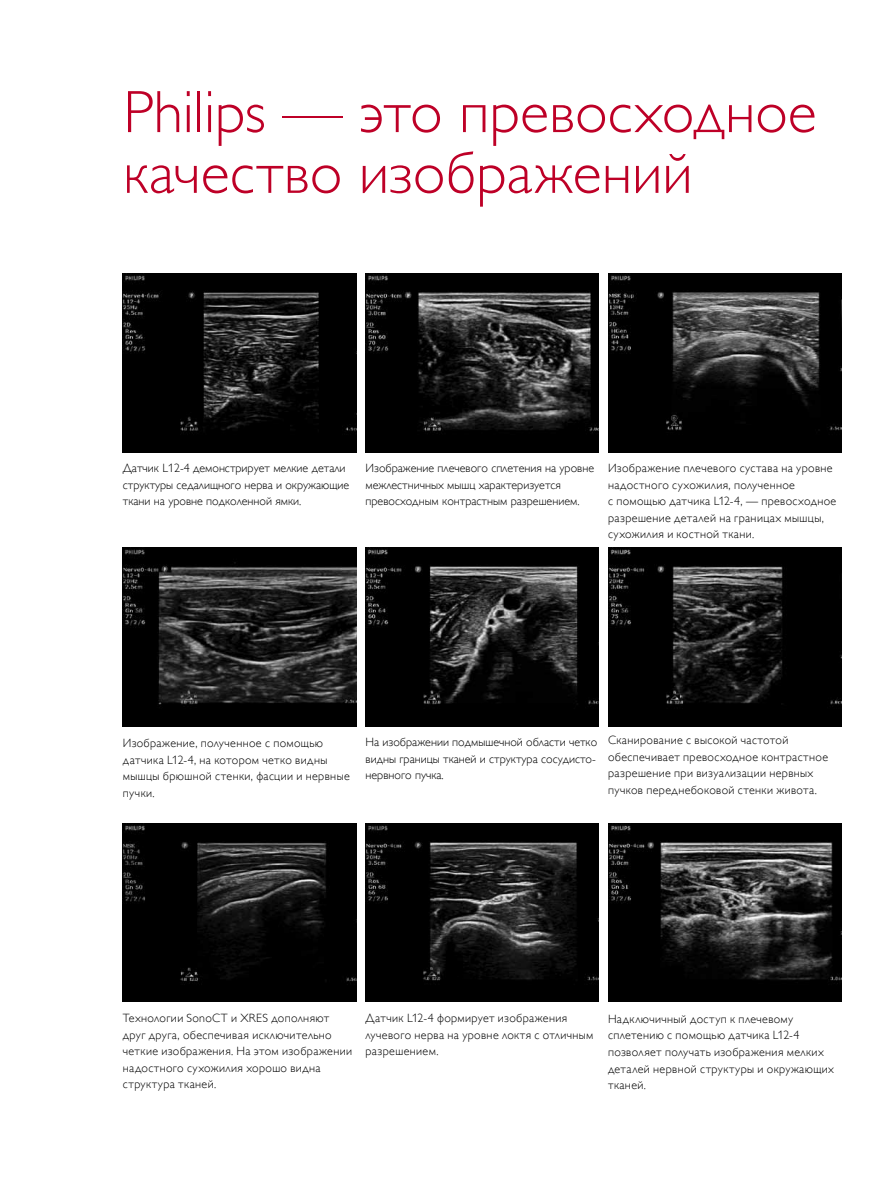
<style>
.page{position:relative;width:893px;height:1187px;background:#fff}
.page>*{position:absolute;margin:0;border:0;box-sizing:border-box;transform-origin:0 0}
.t1{font:60px/60.8px "Gill Sans Alt One WGL Light";color:#be0027}
.t2{font:12px/16.5px "Gill Sans Alt One WGL Light";letter-spacing:.025em;color:#000}
.t3{font:12px/16.5px "Gill Sans Alt One WGL Light";color:#000}
</style>
<div class="page">
<img style="left:123px;top:273px;width:233px;height:179px">
<img style="left:365px;top:823px;width:234px;height:178px">
<img style="left:365px;top:547px;width:234px;height:179px">
<img style="left:365px;top:273px;width:234px;height:179px">
<img style="left:608px;top:273px;width:233px;height:179px">
<img style="left:608px;top:547px;width:233px;height:179px">
<img style="left:123px;top:823px;width:233px;height:178px">
<img style="left:123px;top:547px;width:233px;height:179px">
<img style="left:608px;top:823px;width:233px;height:178px">
<h1 class="t1" style="left:123px;top:82px;width:695px">Philips — это превосходное качество изображений</h1>
<p class="t3" style="left:123px;top:460px;width:228px">Датчик L12-4 демонстрирует мелкие детали структуры седалищного нерва и окружающие ткани на уровне подколенной ямки.</p>
<p class="t3" style="left:365px;top:460px;width:230px">Изображение плечевого сплетения на уровне межлестничных мышц характеризуется превосходным контрастным разрешением.</p>
<p class="t2" style="left:608px;top:460px;width:230px">Изображение плечевого сустава на уровне надостного сухожилия, полученное<br>с помощью датчика L12-4, — превосходное разрешение деталей на границах мышцы, сухожилия и костной ткани.</p>
<p class="t2" style="left:123px;top:735px;width:228px">Изображение, полученное с помощью датчика L12-4, на котором четко видны мышцы брюшной стенки, фасции и нервные пучки.</p>
<p class="t2" style="left:365px;top:734px;width:233px;text-align:justify">На изображении подмышечной области четко видны границы тканей и структура сосудисто&shy;нервного пучка.</p>
<p class="t2" style="left:608px;top:732px;width:221px">Сканирование с высокой частотой обеспечивает превосходное контрастное разрешение при визуализации нервных пучков переднебоковой стенки живота.</p>
<p class="t2" style="left:123px;top:1010px;width:231px">Технологии SonoCT и XRES дополняют друг друга, обеспечивая исключительно четкие изображения. На этом изображении надостного сухожилия хорошо видна структура тканей.</p>
<p class="t2" style="left:365px;top:1010px;width:229px">Датчик L12-4 формирует изображения лучевого нерва на уровне локтя с отличным разрешением.</p>
<p class="t2" style="left:608px;top:1010px;width:227px">Надключичный доступ к плечевому сплетению с помощью датчика L12-4 позволяет получать изображения мелких деталей нервной структуры и окружающих тканей.</p>
</div>
